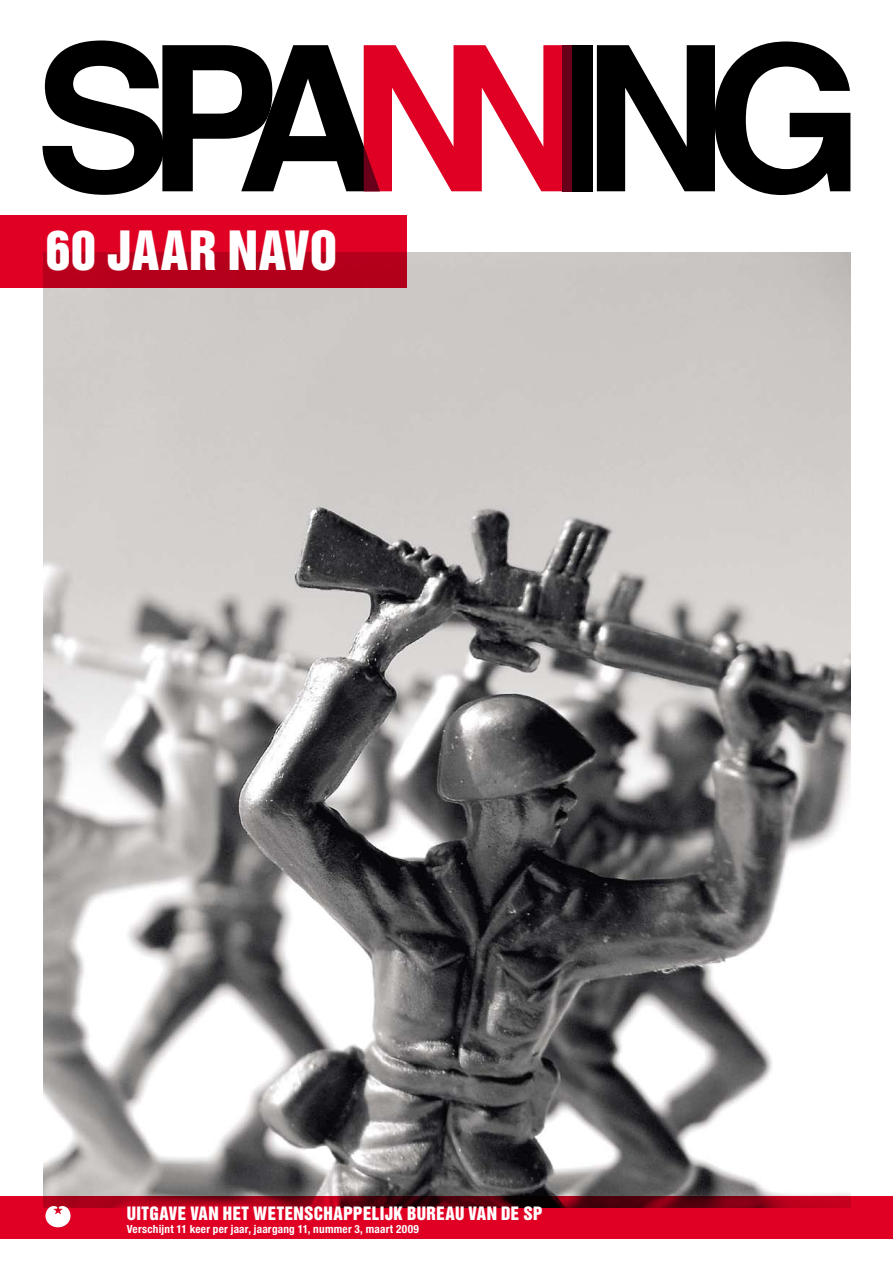
<style>
.page{position:relative;width:893px;height:1263px;background:#fff}
.page>*{position:absolute;margin:0;border:0;box-sizing:border-box;transform-origin:0 0}
.t1{font:49.5px "Helvetica Inserat LT Std";letter-spacing:.01em;color:#fff}
.t2{font:16.8px "Helvetica Inserat LT Std";letter-spacing:.025em;color:#fff}
.t3{font:700 condensed 11.25px "Helvetica Neue LT Std";letter-spacing:.02em;color:#fff}
</style>
<div class="page">
<img style="left:43px;top:252px;width:807px;height:944px">
<div style="left:562px;top:45px;width:31px;height:146px;background:#000"></div>
<svg style="left:597px;top:41px;width:253px;height:154px"></svg>
<svg style="left:43px;top:41px;width:529px;height:154px"></svg>
<svg style="left:0;top:1196px;width:893px;height:43px;background:#c5001f"></svg>
<svg style="left:0;top:215px;width:406px;height:73px;background:#cc0020"></svg>
<svg style="left:45px;top:1203px;width:26px;height:24px"></svg>
<h1 class="t1" style="left:46px;top:221px;width:293px">60 JAAR NAVO</h1>
<h2 class="t2" style="left:127px;top:1203px;width:407px">UITGAVE VAN HET WETENSCHAPPELIJK BUREAU VAN DE SP</h2>
<p class="t3" style="left:127px;top:1222px;width:294px">Verschijnt 11 keer per jaar, jaargang 11, nummer 3, maart 2009</p>
</div>
